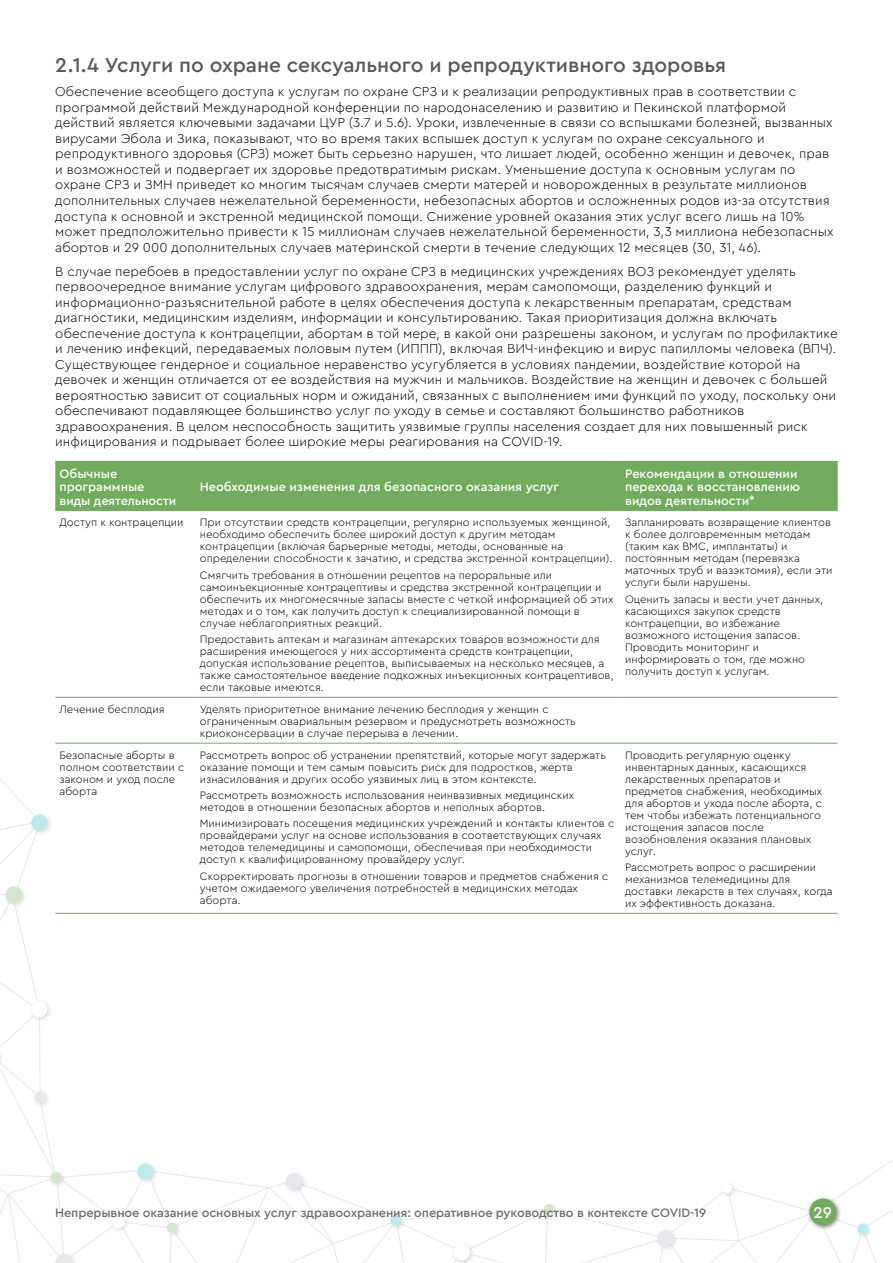
<style>
.page{position:relative;width:893px;height:1263px;background:#fff}
.page>*{position:absolute;margin:0;border:0;box-sizing:border-box;transform-origin:0 0}
.t1{font:500 21px "Cera Pro";letter-spacing:-.005em;color:#58595b}
.t2{font:500 16.5px "Cera Pro";color:#fff}
.t3{font:300 13.5px/15.5px "Cera Pro";letter-spacing:.005em;color:#000}
.t4{font:500 12.75px/13.5px "Cera Pro";color:#fff}
.t5{font:500 12.75px "Cera Pro";letter-spacing:-.01em;color:#6d6e71}
.t6{font:300 11.25px/12px "Cera Pro";color:#000}
</style>
<div class="page">
<svg style="left:0;top:779px;width:893px;height:484px"></svg>
<div style="left:134px;top:1160px;width:25px;height:26px;background:#000;opacity:.5"></div>
<div style="left:137px;top:1163px;width:16px;height:17px;background:#bcebea;border-radius:50%"></div>
<div style="left:28px;top:998px;width:25px;height:25px;background:#000;opacity:.5"></div>
<div style="left:31px;top:1001px;width:16px;height:16px;background:#fff;border-radius:50%"></div>
<div style="left:28px;top:811px;width:26px;height:25px;background:#000;opacity:.5"></div>
<svg style="left:31px;top:814px;width:17px;height:17px"></svg>
<div style="left:32px;top:1088px;width:20px;height:20px;background:#000;opacity:.5"></div>
<div style="left:35px;top:1092px;width:11px;height:11px;background:#e6e8eb;border-radius:50%"></div>
<div style="left:47px;top:1169px;width:20px;height:20px;background:#000;opacity:.5"></div>
<div style="left:51px;top:1172px;width:10px;height:11px;background:#d4e6ce;border-radius:50%"></div>
<div style="left:854px;top:1220px;width:20px;height:20px;background:#000;opacity:.5"></div>
<div style="left:857px;top:1224px;width:11px;height:10px;background:#bcebea;border-radius:50%"></div>
<div style="left:719px;top:1180px;width:19px;height:19px;background:#000;opacity:.5"></div>
<div style="left:722px;top:1183px;width:10px;height:10px;background:#fff;border-radius:50%"></div>
<div style="left:806px;top:1195px;width:36px;height:36px;background:#000;opacity:.5"></div>
<div style="left:809px;top:1198px;width:27px;height:27px;background:#70ac5b;border-radius:50%"></div>
<div style="left:55px;top:461px;width:783px;height:50px;background:#70ac5b"></div>
<hr style="left:55px;top:697px;width:141px;height:1px;background:#70ac5b">
<hr style="left:196px;top:697px;width:425px;height:1px;background:#70ac5b">
<hr style="left:621px;top:697px;width:217px;height:1px;background:#70ac5b">
<hr style="left:55px;top:743px;width:141px;height:1px;background:#70ac5b">
<hr style="left:196px;top:743px;width:425px;height:1px;background:#70ac5b">
<hr style="left:621px;top:743px;width:217px;height:1px;background:#70ac5b">
<hr style="left:55px;top:913px;width:141px;height:1px;background:#70ac5b">
<hr style="left:196px;top:913px;width:425px;height:1px;background:#70ac5b">
<hr style="left:621px;top:913px;width:217px;height:1px;background:#70ac5b">
<h1 class="t1" style="left:55px;top:51px;width:672px">2.1.4 Услуги по охране сексуального и репродуктивного здоровья</h1>
<p class="t3" style="left:55px;top:83px;width:780px">Обеспечение всеобщего доступа к услугам по охране СРЗ и к реализации репродуктивных прав в соответствии с программой действий Международной конференции по народонаселению и развитию и Пекинской платформой действий является ключевыми задачами ЦУР (3.7 и 5.6). Уроки, извлеченные в связи со вспышками болезней, вызванных вирусами Эбола и Зика, показывают, что во время таких вспышек доступ к услугам по охране сексуального и репродуктивного здоровья (СРЗ) может быть серьезно нарушен, что лишает людей, особенно женщин и девочек, прав и возможностей и подвергает их здоровье предотвратимым рискам. Уменьшение доступа к основным услугам по охране СРЗ и ЗМН приведет ко многим тысячам случаев смерти матерей и новорожденных в результате миллионов дополнительных случаев нежелательной беременности, небезопасных абортов и осложненных родов из-за отсутствия доступа к основной и экстренной медицинской помощи. Снижение уровней оказания этих услуг всего лишь на 10% может предположительно привести к 15 миллионам случаев нежелательной беременности, 3,3 миллиона небезопасных абортов и 29 000 дополнительных случаев материнской смерти в течение следующих 12 месяцев (30, 31, 46).</p>
<p class="t3" style="left:55px;top:263px;width:784px">В случае перебоев в предоставлении услуг по охране СРЗ в медицинских учреждениях ВОЗ рекомендует уделять первоочередное внимание услугам цифрового здравоохранения, мерам самопомощи, разделению функций и информационно-разъяснительной работе в целях обеспечения доступа к лекарственным препаратам, средствам диагностики, медицинским изделиям, информации и консультированию. Такая приоритизация должна включать обеспечение доступа к контрацепции, абортам в той мере, в какой они разрешены законом, и услугам по профилактике и лечению инфекций, передаваемых половым путем (ИППП), включая ВИЧ-инфекцию и вирус папилломы человека (ВПЧ).<br>Существующее гендерное и социальное неравенство усугубляется в условиях пандемии, воздействие которой на девочек и женщин отличается от ее воздействия на мужчин и мальчиков. Воздействие на женщин и девочек с большей вероятностью зависит от социальных норм и ожиданий, связанных с выполнением ими функций по уходу, поскольку они обеспечивают подавляющее большинство услуг по уходу в семье и составляют большинство работников здравоохранения. В целом неспособность защитить уязвимые группы населения создает для них повышенный риск инфицирования и подрывает более широкие меры реагирования на COVID-19.</p>
<p class="t4" style="left:60px;top:466px;width:118px">Обычные программные виды деятельности</p>
<p class="t4" style="left:625px;top:466px;width:177px">Рекомендации в отношении перехода к восстановлению видов деятельности*</p>
<p class="t4" style="left:200px;top:479px;width:361px">Необходимые изменения для безопасного оказания услуг</p>
<p class="t6" style="left:60px;top:516px;width:126px">Доступ к контрацепции</p>
<p class="t6" style="left:200px;top:516px;width:414px">При отсутствии средств контрацепции, регулярно используемых женщиной, необходимо обеспечить более широкий доступ к другим методам контрацепции (включая барьерные методы, методы, основанные на определении способности к зачатию, и средства экстренной контрацепции).</p>
<p class="t6" style="left:200px;top:568px;width:415px">Смягчить требования в отношении рецептов на пероральные или самоинъекционные контрацептивы и средства экстренной контрацепции и обеспечить их многомесячные запасы вместе с четкой информацией об этих методах и о том, как получить доступ к специализированной помощи в случае неблагоприятных реакций.</p>
<p class="t6" style="left:200px;top:633px;width:416px">Предоставить аптекам и магазинам аптекарских товаров возможности для расширения имеющегося у них ассортимента средств контрацепции, допуская использование рецептов, выписываемых на несколько месяцев, а также самостоятельное введение подкожных инъекционных контрацептивов, если таковые имеются.</p>
<p class="t6" style="left:60px;top:703px;width:107px">Лечение бесплодия</p>
<p class="t6" style="left:200px;top:703px;width:377px">Уделять приоритетное внимание лечению бесплодия у женщин с ограниченным овариальным резервом и предусмотреть возможность криоконсервации в случае перерыва в лечении.</p>
<p class="t6" style="left:60px;top:748px;width:126px">Безопасные аборты в полном соответствии с законом и уход после аборта</p>
<p class="t6" style="left:200px;top:748px;width:408px">Рассмотреть вопрос об устранении препятствий, которые могут задержать оказание помощи и тем самым повысить риск для подростков, жертв изнасилования и других особо уязвимых лиц в этом контексте.</p>
<p class="t6" style="left:200px;top:789px;width:376px">Рассмотреть возможность использования неинвазивных медицинских методов в отношении безопасных абортов и неполных абортов.</p>
<p class="t6" style="left:200px;top:817px;width:416px">Минимизировать посещения медицинских учреждений и контакты клиентов с провайдерами услуг на основе использования в соответствующих случаях методов телемедицины и самопомощи, обеспечивая при необходимости доступ к квалифицированному провайдеру услуг.</p>
<p class="t6" style="left:200px;top:869px;width:410px">Скорректировать прогнозы в отношении товаров и предметов снабжения с учетом ожидаемого увеличения потребностей в медицинских методах аборта.</p>
<p class="t6" style="left:625px;top:516px;width:209px">Запланировать возвращение клиентов к более долговременным методам (таким как ВМС, имплантаты) и постоянным методам (перевязка маточных труб и вазэктомия), если эти услуги были нарушены.</p>
<p class="t6" style="left:625px;top:592px;width:200px">Оценить запасы и вести учет данных, касающихся закупок средств контрацепции, во избежание возможного истощения запасов.<br>Проводить мониторинг и информировать о том, где можно получить доступ к услугам.</p>
<p class="t6" style="left:625px;top:748px;width:199px">Проводить регулярную оценку инвентарных данных, касающихся лекарственных препаратов и предметов снабжения, необходимых для абортов и ухода после аборта, с тем чтобы избежать потенциального истощения запасов после возобновления оказания плановых услуг.</p>
<p class="t6" style="left:625px;top:861px;width:209px">Рассмотреть вопрос о расширении механизмов телемедицины для доставки лекарств в тех случаях, когда их эффективность доказана.</p>
<p class="t5" style="left:55px;top:1204px;width:652px">Непрерывное оказание основных услуг здравоохранения: оперативное руководство в контексте COVID-19</p>
<h2 class="t2" style="left:813px;top:1201px;width:20px">29</h2>
</div>
